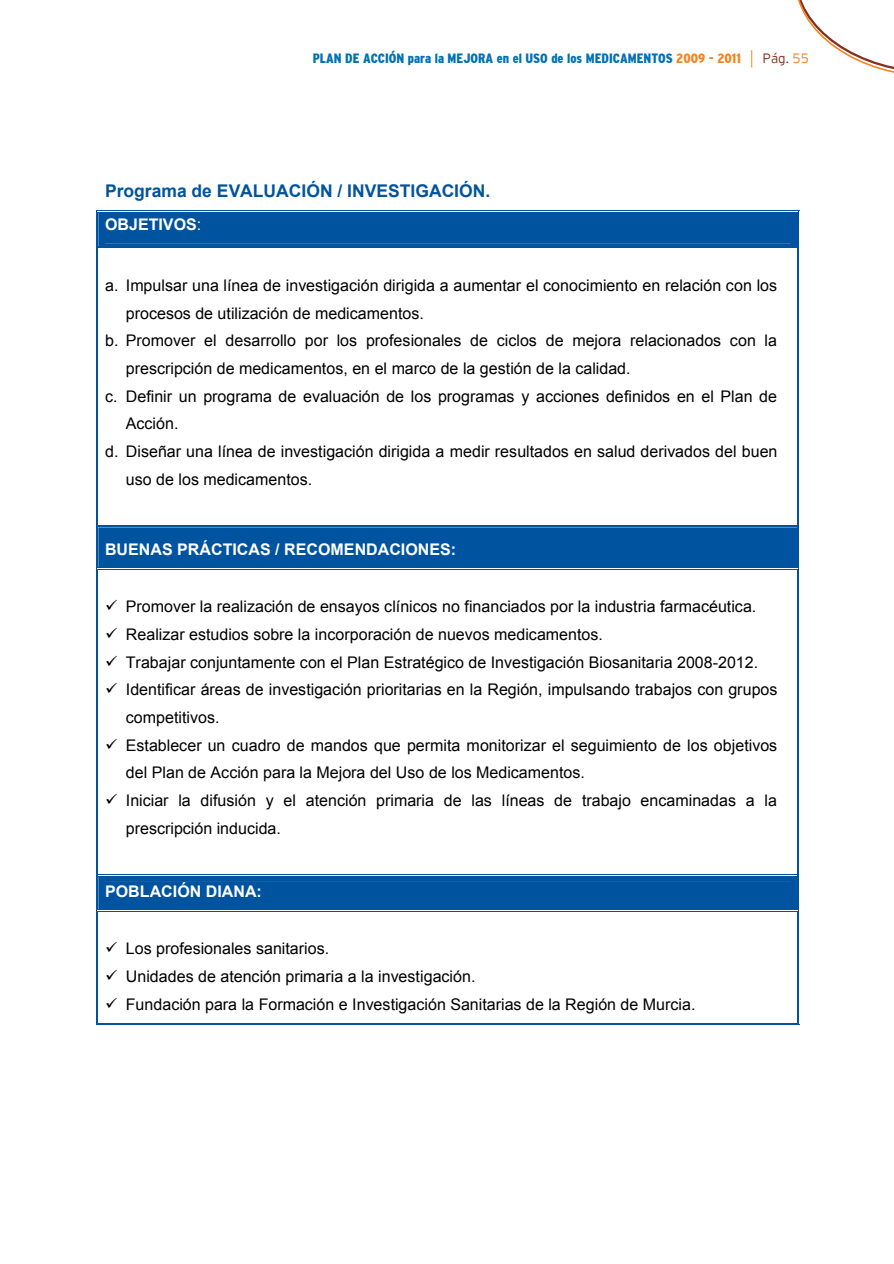
<style>
.page{position:relative;width:894px;height:1264px;background:#fff}
.page>*{position:absolute;margin:0;border:0;box-sizing:border-box;transform-origin:0 0}
.t1{font:700 17.55px "Arial";color:#00549f}
.t2{font:16.05px/27.6px "Arial";color:#000}
.t3{font:700 16.05px "Arial";color:#fff}
.t4{font:900 condensed 13.5px "Interstate";color:#0072b4}
.t5{font:300 13.5px "Interstate";color:#833121}
.s1{color:#f58520}
.s2{font-weight:400}
</style>
<div class="page">
<svg style="left:751px;top:0;width:143px;height:73px"></svg>
<svg style="left:96px;top:211px;width:703px;height:38px;background:#0e5da4"></svg>
<hr style="left:98px;top:248px;width:1px;height:277px;background:#00549f">
<hr style="left:96px;top:248px;width:1px;height:277px;background:#00549f">
<hr style="left:798px;top:248px;width:1px;height:277px;background:#00549f">
<hr style="left:797px;top:248px;width:1px;height:277px;background:#00549f">
<div style="left:96px;top:525px;width:703px;height:45px;background:#00549f"></div>
<hr style="left:98px;top:569px;width:1px;height:305px;background:#00549f">
<hr style="left:96px;top:569px;width:1px;height:305px;background:#00549f">
<hr style="left:798px;top:569px;width:1px;height:305px;background:#00549f">
<hr style="left:797px;top:569px;width:1px;height:305px;background:#00549f">
<svg style="left:96px;top:874px;width:703px;height:38px;background:#0d5da4"></svg>
<hr style="left:98px;top:911px;width:1px;height:111px;background:#00549f">
<hr style="left:96px;top:911px;width:1px;height:113px;background:#00549f">
<hr style="left:98px;top:1023px;width:699px;height:1px;background:#00549f">
<hr style="left:98px;top:1022px;width:699px;height:1px;background:#00549f">
<hr style="left:798px;top:911px;width:1px;height:111px;background:#00549f">
<hr style="left:797px;top:911px;width:1px;height:111px;background:#00549f">
<p class="t4" style="left:313px;top:51px;width:429px">PLAN DE ACCIÓN para la MEJORA en el USO de los MEDICAMENTOS <span class="s1">2009 - 2011</span></p>
<p class="t5" style="left:762px;top:51px;width:48px">Pág. <span class="s1">55</span></p>
<p class="t1" style="left:105px;top:179px;width:387px">Programa de EVALUACIÓN / INVESTIGACIÓN.</p>
<p class="t3" style="left:105px;top:214px;width:98px">OBJETIVOS<span class="s2">:</span></p>
<p class="t2" style="left:105px;top:271px;width:673px">a. Impulsar una línea de investigación dirigida a aumentar el conocimiento en relación con los</p>
<p class="t2" style="left:126px;top:299px;width:299px">procesos de utilización de medicamentos.</p>
<p class="t2" style="left:105px;top:327px;width:673px">b. Promover el desarrollo por los profesionales de ciclos de mejora relacionados con la</p>
<p class="t2" style="left:126px;top:354px;width:506px">prescripción de medicamentos, en el marco de la gestión de la calidad.</p>
<p class="t2" style="left:105px;top:382px;width:673px">c. Definir un programa de evaluación de los programas y acciones definidos en el Plan de</p>
<p class="t2" style="left:126px;top:410px;width:54px">Acción.</p>
<p class="t2" style="left:105px;top:437px;width:674px">d. Diseñar una línea de investigación dirigida a medir resultados en salud derivados del buen</p>
<p class="t2" style="left:126px;top:465px;width:188px">uso de los medicamentos.</p>
<p class="t3" style="left:105px;top:538px;width:353px">BUENAS PRÁCTICAS / RECOMENDACIONES:</p>
<p class="t2" style="left:126px;top:593px;width:653px">Promover la realización de ensayos clínicos no financiados por la industria farmacéutica.<br>Realizar estudios sobre la incorporación de nuevos medicamentos.<br>Trabajar conjuntamente con el Plan Estratégico de Investigación Biosanitaria 2008-2012.<br>Identificar áreas de investigación prioritarias en la Región, impulsando trabajos con grupos competitivos.<br>Establecer un cuadro de mandos que permita monitorizar el seguimiento de los objetivos del Plan de Acción para la Mejora del Uso de los Medicamentos.<br>Iniciar la difusión y el atención primaria de las líneas de trabajo encaminadas a la prescripción inducida.</p>
<p class="t3" style="left:105px;top:880px;width:158px">POBLACIÓN DIANA:</p>
<p class="t2" style="left:126px;top:934px;width:571px">Los profesionales sanitarios.<br>Unidades de atención primaria a la investigación.<br>Fundación para la Formación e Investigación Sanitarias de la Región de Murcia.</p>
</div>
